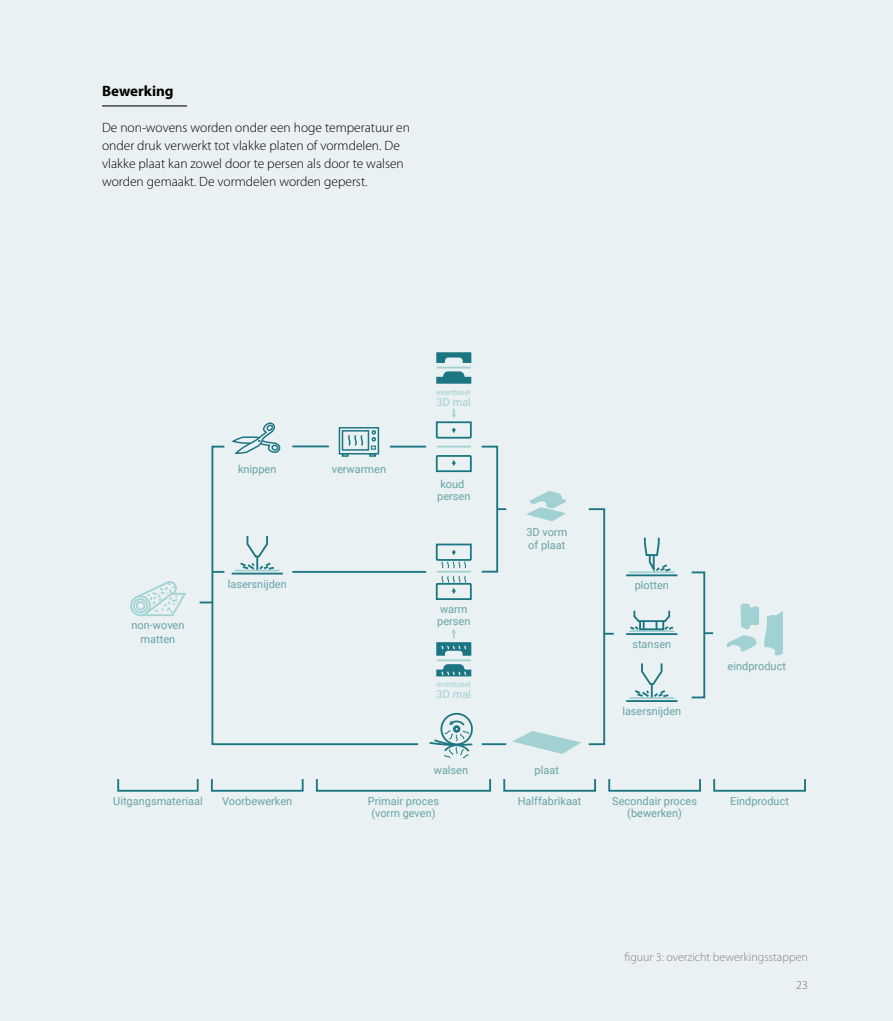
<style>
.page{position:relative;width:893px;height:1021px;background:#fff}
.page>*{position:absolute;margin:0;border:0;box-sizing:border-box;transform-origin:0 0}
.t1{font:700 15px "Myriad Pro";color:#000}
.t2{font:300 13.5px/18px "Myriad Pro";color:#000}
.t3{font:300 12px "Myriad Pro";color:#808285}
.t4{font:300 12px "Myriad Pro";color:#6d6e71}
.t5{font:10.95px/12px "Roboto";color:#69a3a8}
.t6{font:10.95px "Roboto";color:#a2d1d3}
.t7{font:7.95px "Roboto";color:#a2d1d3}
</style>
<div class="page">
<div style="left:0;top:0;width:893px;height:1020px;background:#e9f1f2"></div>
<hr style="left:102px;top:105px;width:85px;height:1px;background:#000">
<svg style="left:233px;top:422px;width:47px;height:23px"></svg>
<hr style="left:292px;top:571px;width:134px;height:2px;background:#1c7582">
<hr style="left:390px;top:445px;width:36px;height:2px;background:#1c7582">
<hr style="left:482px;top:743px;width:24px;height:2px;background:#1c7582">
<div style="left:588px;top:508px;width:17px;height:237px;border:2px solid #1c7582"></div>
<svg style="left:211px;top:445px;width:209px;height:301px"></svg>
<svg style="left:481px;top:445px;width:25px;height:128px"></svg>
<svg style="left:212px;top:571px;width:12px;height:2px"></svg>
<div style="left:691px;top:571px;width:14px;height:127px;border:2px solid #1c7582"></div>
<svg style="left:704px;top:632px;width:9px;height:2px"></svg>
<div style="left:117px;top:778px;width:82px;height:13px;border:2px solid #1c7582"></div>
<div style="left:211px;top:778px;width:93px;height:13px;border:2px solid #1c7582"></div>
<div style="left:503px;top:778px;width:93px;height:13px;border:2px solid #1c7582"></div>
<div style="left:608px;top:778px;width:93px;height:13px;border:2px solid #1c7582"></div>
<div style="left:713px;top:778px;width:93px;height:13px;border:2px solid #1c7582"></div>
<div style="left:316px;top:778px;width:175px;height:13px;border:2px solid #1c7582"></div>
<svg style="left:200px;top:601px;width:12px;height:2px"></svg>
<div style="left:130px;top:595px;width:21px;height:21px;border:2px solid #a2d1d3;border-radius:50%"></div>
<div style="left:133px;top:598px;width:15px;height:15px;border:2px solid #a2d1d3;border-radius:50%"></div>
<svg style="left:135px;top:581px;width:51px;height:36px"></svg>
<hr style="left:235px;top:569px;width:45px;height:2px;background:#a2d1d3">
<hr style="left:232px;top:572px;width:51px;height:2px;background:#1c7582">
<svg style="left:238px;top:534px;width:38px;height:36px"></svg>
<svg style="left:512px;top:731px;width:69px;height:23px"></svg>
<svg style="left:526px;top:491px;width:40px;height:31px"></svg>
<hr style="left:629px;top:697px;width:45px;height:2px;background:#a2d1d3">
<hr style="left:626px;top:700px;width:51px;height:2px;background:#1c7582">
<svg style="left:635px;top:663px;width:34px;height:35px"></svg>
<hr style="left:629px;top:571px;width:45px;height:2px;background:#a2d1d3">
<hr style="left:626px;top:574px;width:51px;height:2px;background:#1c7582">
<svg style="left:643px;top:537px;width:30px;height:38px"></svg>
<hr style="left:626px;top:633px;width:51px;height:2px;background:#1c7582">
<svg style="left:629px;top:610px;width:46px;height:22px"></svg>
<svg style="left:725px;top:603px;width:59px;height:189px"></svg>
<svg style="left:436px;top:371px;width:36px;height:13px"></svg>
<svg style="left:436px;top:352px;width:36px;height:11px"></svg>
<hr style="left:437px;top:367px;width:34px;height:1px;background:#a2d1d3">
<div style="left:339px;top:427px;width:40px;height:27px;border:1px solid #1c7582"></div>
<svg style="left:342px;top:430px;width:34px;height:27px"></svg>
<svg style="left:435px;top:455px;width:37px;height:18px"></svg>
<hr style="left:437px;top:446px;width:34px;height:1px;background:#a2d1d3">
<hr style="left:437px;top:571px;width:34px;height:1px;background:#a2d1d3">
<svg style="left:435px;top:576px;width:37px;height:24px"></svg>
<svg style="left:435px;top:543px;width:37px;height:25px"></svg>
<hr style="left:437px;top:659px;width:34px;height:2px;background:#a2d1d3">
<svg style="left:436px;top:664px;width:36px;height:13px"></svg>
<div style="left:440px;top:713px;width:33px;height:32px;border:2px solid #1c7582;border-radius:50%"></div>
<svg style="left:429px;top:718px;width:44px;height:40px"></svg>
<svg style="left:435px;top:409px;width:37px;height:30px"></svg>
<svg style="left:436px;top:629px;width:36px;height:27px"></svg>
<h1 class="t1" style="left:102px;top:81px;width:73px">Bewerking</h1>
<p class="t2" style="left:102px;top:118px;width:310px">De non-wovens worden onder een hoge temperatuur en onder druk verwerkt tot vlakke platen of vormdelen. De vlakke plaat kan zowel door te persen als door te walsen worden gemaakt. De vormdelen worden geperst.</p>
<p class="t5" style="left:131px;top:618px;width:54px;line-height:13.2px;text-align:center">non-woven matten</p>
<p class="t5" style="left:238px;top:462px;width:40px">knippen</p>
<p class="t5" style="left:228px;top:577px;width:60px">lasersnijden</p>
<p class="t5" style="left:332px;top:462px;width:56px">verwarmen</p>
<p class="t7" style="left:437px;top:386px;width:36px">eventueel</p>
<p class="t6" style="left:437px;top:394px;width:36px">3D mal</p>
<p class="t5" style="left:437px;top:477px;width:35px">koud persen</p>
<p class="t5" style="left:437px;top:603px;width:35px">warm persen</p>
<p class="t7" style="left:437px;top:679px;width:36px">eventueel</p>
<p class="t6" style="left:437px;top:686px;width:36px">3D mal</p>
<p class="t5" style="left:434px;top:763px;width:36px">walsen</p>
<p class="t5" style="left:526px;top:525px;width:42px;line-height:13.2px">3D vorm of plaat</p>
<p class="t5" style="left:535px;top:763px;width:26px">plaat</p>
<p class="t5" style="left:635px;top:578px;width:36px">plotten</p>
<p class="t5" style="left:632px;top:637px;width:40px">stansen</p>
<p class="t5" style="left:622px;top:705px;width:60px">lasersnijden</p>
<p class="t5" style="left:728px;top:659px;width:60px">eindproduct</p>
<p class="t5" style="left:113px;top:795px;width:91px">Uitgangsmateriaal</p>
<p class="t5" style="left:222px;top:795px;width:72px">Voorbewerken</p>
<p class="t5" style="left:518px;top:795px;width:65px">Halffabrikaat</p>
<p class="t5" style="left:612px;top:795px;width:86px;text-align:center">Secondair proces (bewerken)</p>
<p class="t5" style="left:368px;top:795px;width:73px">Primair proces</p>
<p class="t5" style="left:730px;top:795px;width:60px">Eindproduct</p>
<p class="t5" style="left:371px;top:807px;width:66px">(vorm geven)</p>
<p class="t3" style="left:625px;top:950px;width:185px">figuur 3: overzicht bewerkingsstappen</p>
<p class="t4" style="left:796px;top:978px;width:13px">23</p>
</div>
